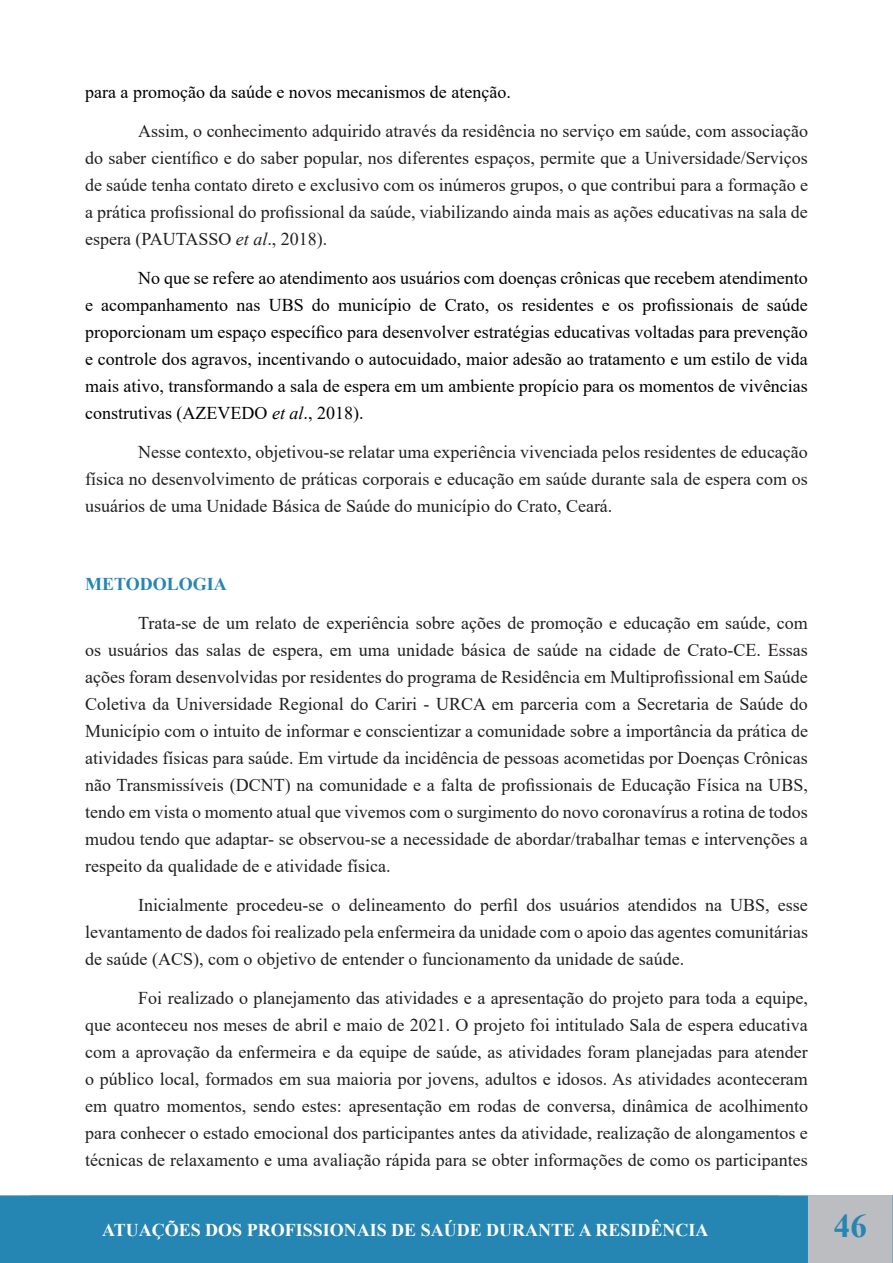
<style>
.page{position:relative;width:893px;height:1263px;background:#fff}
.page>*{position:absolute;margin:0;border:0;box-sizing:border-box;transform-origin:0 0}
.t1{font:700 33px "Times New Roman";color:#2585b3}
.t2{font:18px/27px "Times New Roman";color:#231f20;text-align:justify}
.t3{font:18px/27px "Times New Roman";color:#000;text-align:justify}
.t4{font:700 18px "Times New Roman";color:#fff}
.t5{font:700 18px "Times New Roman";color:#2585b3}
.s1{font-style:italic}
</style>
<div class="page">
<div style="left:0;top:1195px;width:810px;height:68px;background:#2585b3;border:2px solid #2585b3"></div>
<div style="left:809px;top:1196px;width:83px;height:66px;background:#bcbdc0"></div>
<div style="left:808px;top:1195px;width:85px;height:68px;border:2px solid #bcbdc0"></div>
<svg style="left:892px;top:1195px;width:1px;height:68px"></svg>
<p class="t3" style="left:85px;top:77px;width:427px">para a promoção da saúde e novos mecanismos de atenção.</p>
<p class="t2" style="left:85px;top:116px;width:724px;text-indent:53px">Assim, o conhecimento adquirido através da residência no serviço em saúde, com associação do saber científico e do saber popular, nos diferentes espaços, permite que a Universidade/Serviços de saúde tenha contato direto e exclusivo com os inúmeros grupos, o que contribui para a formação e a prática profissional do profissional da saúde, viabilizando ainda mais as ações educativas na sala de espera (PAUTASSO <span class="s1">et al</span>., 2018).</p>
<p class="t3" style="left:85px;top:263px;width:724px;text-indent:53px">No que se refere ao atendimento aos usuários com doenças crônicas que recebem atendimento e acompanhamento nas UBS do município de Crato, os residentes e os profissionais de saúde proporcionam um espaço específico para desenvolver estratégias educativas voltadas para prevenção e controle dos agravos, incentivando o autocuidado, maior adesão ao tratamento e um estilo de vida mais ativo, transformando a sala de espera em um ambiente propício para os momentos de vivências construtivas (AZEVEDO <span class="s1">et al</span>., 2018).</p>
<p class="t2" style="left:85px;top:437px;width:724px;text-indent:53px">Nesse contexto, objetivou-se relatar uma experiência vivenciada pelos residentes de educação física no desenvolvimento de práticas corporais e educação em saúde durante sala de espera com os usuários de uma Unidade Básica de Saúde do município do Crato, Ceará.</p>
<p class="t5" style="left:85px;top:571px;width:143px">METODOLOGIA</p>
<p class="t2" style="left:85px;top:608px;width:724px;text-indent:53px">Trata-se de um relato de experiência sobre ações de promoção e educação em saúde, com os usuários das salas de espera, em uma unidade básica de saúde na cidade de Crato-CE. Essas ações foram desenvolvidas por residentes do programa de Residência em Multiprofissional em Saúde Coletiva da Universidade Regional do Cariri - URCA em parceria com a Secretaria de Saúde do Município com o intuito de informar e conscientizar a comunidade sobre a importância da prática de atividades físicas para saúde. Em virtude da incidência de pessoas acometidas por Doenças Crônicas não Transmissíveis (DCNT) na comunidade e a falta de profissionais de Educação Física na UBS, tendo em vista o momento atual que vivemos com o surgimento do novo coronavírus a rotina de todos mudou tendo que adaptar- se observou-se a necessidade de abordar/trabalhar temas e intervenções a respeito da qualidade de e atividade física.</p>
<p class="t2" style="left:85px;top:890px;width:724px;text-indent:53px">Inicialmente procedeu-se o delineamento do perfil dos usuários atendidos na UBS, esse levantamento de dados foi realizado pela enfermeira da unidade com o apoio das agentes comunitárias de saúde (ACS), com o objetivo de entender o funcionamento da unidade de saúde.</p>
<p class="t2" style="left:85px;top:983px;width:724px;text-indent:53px">Foi realizado o planejamento das atividades e a apresentação do projeto para toda a equipe, que aconteceu nos meses de abril e maio de 2021. O projeto foi intitulado Sala de espera educativa com a aprovação da enfermeira e da equipe de saúde, as atividades foram planejadas para atender o público local, formados em sua maioria por jovens, adultos e idosos. As atividades aconteceram em quatro momentos, sendo estes: apresentação em rodas de conversa, dinâmica de acolhimento para conhecer o estado emocional dos participantes antes da atividade, realização de alongamentos e técnicas de relaxamento e uma avaliação rápida para se obter informações de como os participantes</p>
<p class="t4" style="left:102px;top:1217px;width:608px">ATUAÇÕES DOS PROFISSIONAIS DE SAÚDE DURANTE A RESIDÊNCIA</p>
<h1 class="t1" style="left:834px;top:1202px;width:34px">46</h1>
</div>
